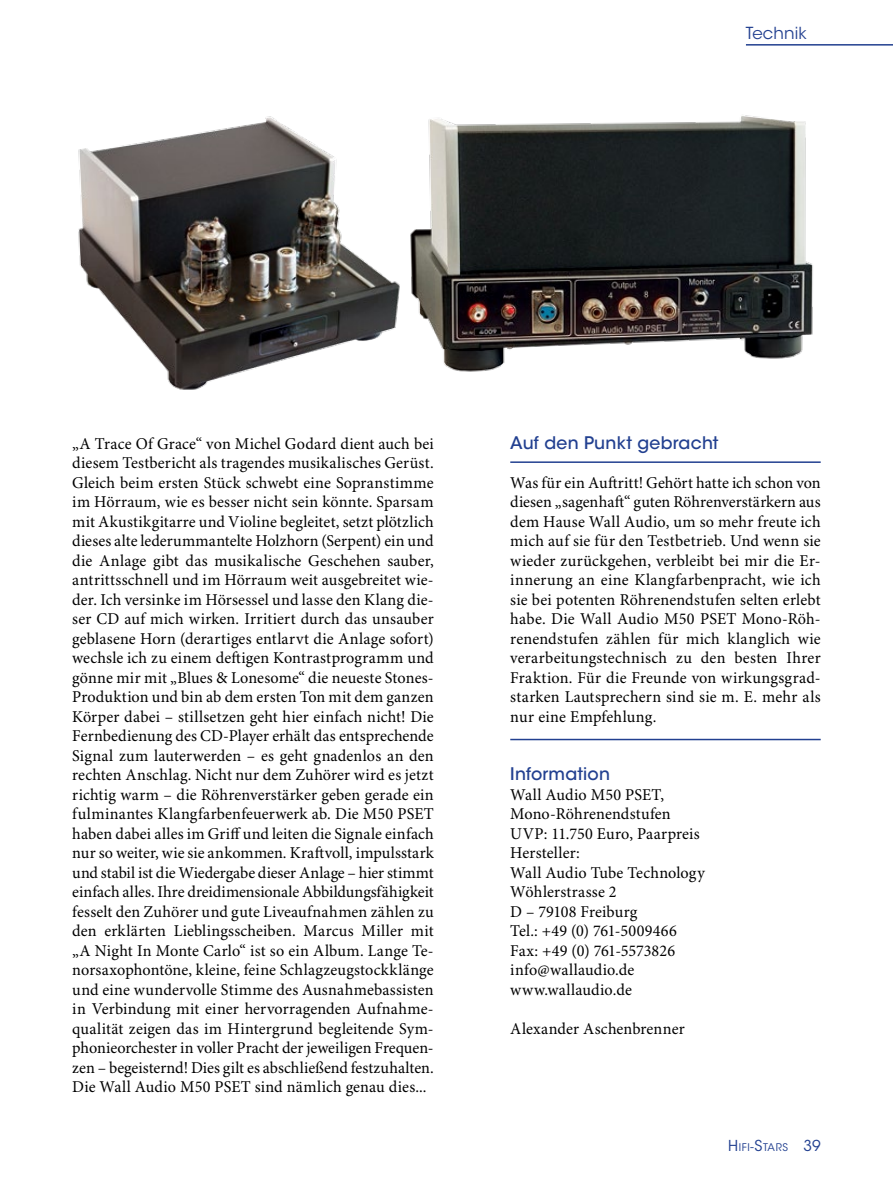
<style>
.page{position:relative;width:893px;height:1191px;background:#fff}
.page>*{position:absolute;margin:0;border:0;box-sizing:border-box;transform-origin:0 0}
.t1{font:500 17.25px "ITC Avant Garde Std";letter-spacing:.01em;color:#224090}
.t2{font:16.5px/19.5px "Minion Pro";letter-spacing:.01em;color:#000;text-align:justify}
.t3{font:16.5px "ITC Avant Garde Std";letter-spacing:.01em;color:#224090}
.t4{font:15px "ITC Avant Garde Std";color:#224090}
.t5{font:10.5px "ITC Avant Garde Std";letter-spacing:.055em;color:#224090}
.s1{font-size:15px}
.s2{font-size:12px}
</style>
<div class="page">
<img style="left:78px;top:116px;width:304px;height:274px">
<img style="left:382px;top:115px;width:431px;height:257px">
<hr style="left:510px;top:461px;width:311px;height:2px;background:#224090">
<hr style="left:510px;top:739px;width:311px;height:1px;background:#224090">
<hr style="left:746px;top:44px;width:147px;height:2px;background:#224090">
<p class="t3" style="left:746px;top:23px;width:62px">Technik</p>
<p class="t2" style="left:72px;top:434px;width:363px">„A Trace Of Grace“ von Michel Godard dient auch bei diesem Testbericht als tragendes musikalisches Gerüst.<br>Gleich beim ersten Stück schwebt eine Sopranstimme im Hörraum, wie es besser nicht sein könnte. Sparsam mit Akustikgitarre und Violine begleitet, setzt plötzlich dieses alte lederummantelte Holzhorn (Serpent) ein und die Anlage gibt das musikalische Geschehen sauber, antrittsschnell und im Hörraum weit ausgebreitet wie&shy;der. Ich versinke im Hörsessel und lasse den Klang die&shy;ser CD auf mich wirken. Irritiert durch das unsauber geblasene Horn (derartiges entlarvt die Anlage sofort) wechsle ich zu einem deftigen Kontrastprogramm und gönne mir mit „Blues &amp; Lonesome“ die neueste Stones-Produktion und bin ab dem ersten Ton mit dem ganzen Körper dabei – stillsetzen geht hier einfach nicht! Die Fernbedienung des CD-Player erhält das entsprechende Signal zum lauterwerden – es geht gnadenlos an den rechten Anschlag. Nicht nur dem Zuhörer wird es jetzt richtig warm – die Röhrenverstärker geben gerade ein fulminantes Klangfarbenfeuerwerk ab. Die M50 PSET haben dabei alles im Griff und leiten die Signale einfach nur so weiter, wie sie ankommen. Kraftvoll, impulsstark und stabil ist die Wiedergabe dieser Anlage – hier stimmt einfach alles. Ihre dreidimensionale Abbildungsfähigkeit fesselt den Zuhörer und gute Liveaufnahmen zählen zu den erklärten Lieblingsscheiben. Marcus Miller mit „A Night In Monte Carlo“ ist so ein Album. Lange Te&shy;norsaxophontöne, kleine, feine Schlagzeugstockklänge und eine wundervolle Stimme des Ausnahmebassisten in Verbindung mit einer hervorragenden Aufnahme&shy;qualität zeigen das im Hintergrund begleitende Sym&shy;phonieorchester in voller Pracht der jeweiligen Frequen&shy;zen – begeisternd! Dies gilt es abschließend festzuhalten.<br>Die Wall Audio M50 PSET sind nämlich genau dies...</p>
<p class="t1" style="left:510px;top:432px;width:210px">Auf den Punkt gebracht</p>
<p class="t2" style="left:510px;top:473px;width:312px">Was für ein Auftritt! Gehört hatte ich schon von diesen „sagenhaft“ guten Röhrenverstärkern aus dem Hause Wall Audio, um so mehr freute ich mich auf sie für den Testbetrieb. Und wenn sie wieder zurückgehen, verbleibt bei mir die Er&shy;innerung an eine Klangfarbenpracht, wie ich sie bei potenten Röhrenendstufen selten erlebt habe. Die Wall Audio M50 PSET Mono-Röh&shy;renendstufen zählen für mich klanglich wie verarbeitungstechnisch zu den besten Ihrer Fraktion. Für die Freunde von wirkungsgrad&shy;starken Lautsprechern sind sie m. E. mehr als nur eine Empfehlung.</p>
<p class="t1" style="left:510px;top:763px;width:101px">Information</p>
<p class="t2" style="left:510px;top:785px;width:196px;text-align:left">Wall Audio M50 PSET,<br>Mono-Röhrenendstufen<br>UVP: 11.750 Euro, Paarpreis<br>Hersteller:<br>Wall Audio Tube Technology<br>Wöhlerstrasse 2<br>D – 79108 Freiburg<br>Tel.: +49 (0) 761-5009466<br>Fax: +49 (0) 761-5573826 info@wallaudio.de www.wallaudio.de</p>
<p class="t2" style="left:510px;top:1019px;width:176px">Alexander Aschenbrenner</p>
<p class="t5" style="left:728px;top:1140px;width:61px"><span class="s1">H</span>IFI<span class="s2">-</span><span class="s1">S</span>TARS</p>
<p class="t4" style="left:803px;top:1136px;width:19px">39</p>
</div>
